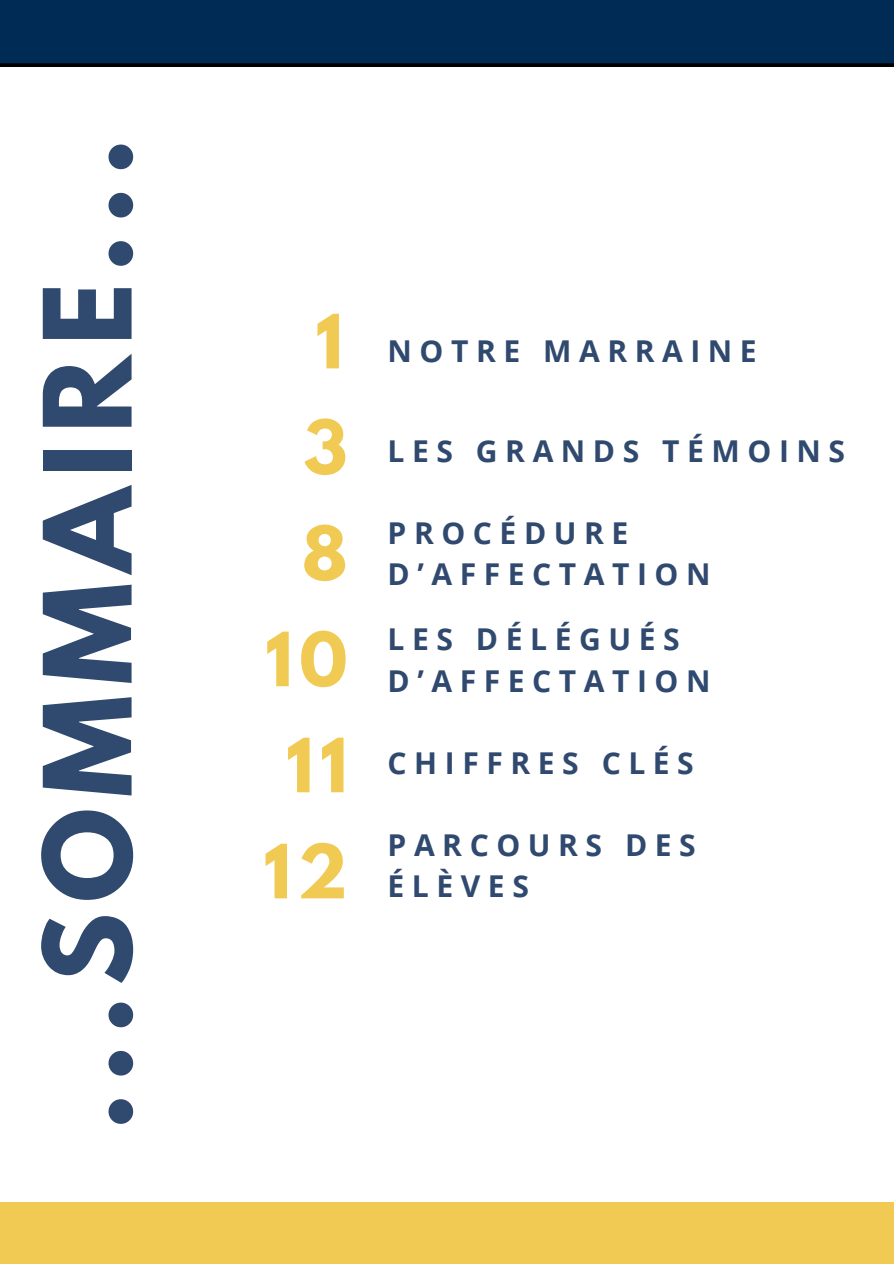
<style>
.page{position:relative;width:894px;height:1264px;background:#fff}
.page>*{position:absolute;margin:0;border:0;box-sizing:border-box;transform-origin:0 0}
.t1{font:700 107.55px "League Spartan";letter-spacing:.1em;color:#30496f}
.t2{font:700 66.15px/106.1px "League Spartan";color:#f1ca53;text-align:center}
.t3{font:700 30.15px/41.7px "Open Sans";letter-spacing:.25em;color:#30496f}
.s1{font-family:"League Spartan";font-size:66.15px;color:#f1ca53}
</style>
<div class="page">
<div style="left:0;top:0;width:893px;height:67px;background:#002b54"></div>
<div style="left:0;top:1202px;width:893px;height:61px;background:#f1ca53"></div>
<h1 class="t1" style="left:35px;top:1130px;width:993px;rotate:-90deg">...SOMMAIRE...</h1>
<p class="t3" style="left:315px;top:329px;width:442px"><span class="s1">1</span> NOTRE MARRAINE</p>
<p class="t3" style="left:303px;top:429px;width:543px"><span class="s1">3</span> LES GRANDS TÉMOINS</p>
<h2 class="t2" style="left:265px;top:509px;width:84px">8<br>10</h2>
<p class="t3" style="left:387px;top:511px;width:324px">PROCÉDURE<br>D’AFFECTATION</p>
<p class="t3" style="left:387px;top:618px;width:324px">LES DÉLÉGUÉS<br>D’AFFECTATION</p>
<h2 class="t2" style="left:286px;top:721px;width:63px">11</h2>
<h2 class="t2" style="left:263px;top:827px;width:85px">12</h2>
<p class="t3" style="left:387px;top:741px;width:308px">CHIFFRES CLÉS</p>
<p class="t3" style="left:387px;top:823px;width:309px">PARCOURS DES<br>ÉLÈVES</p>
</div>
